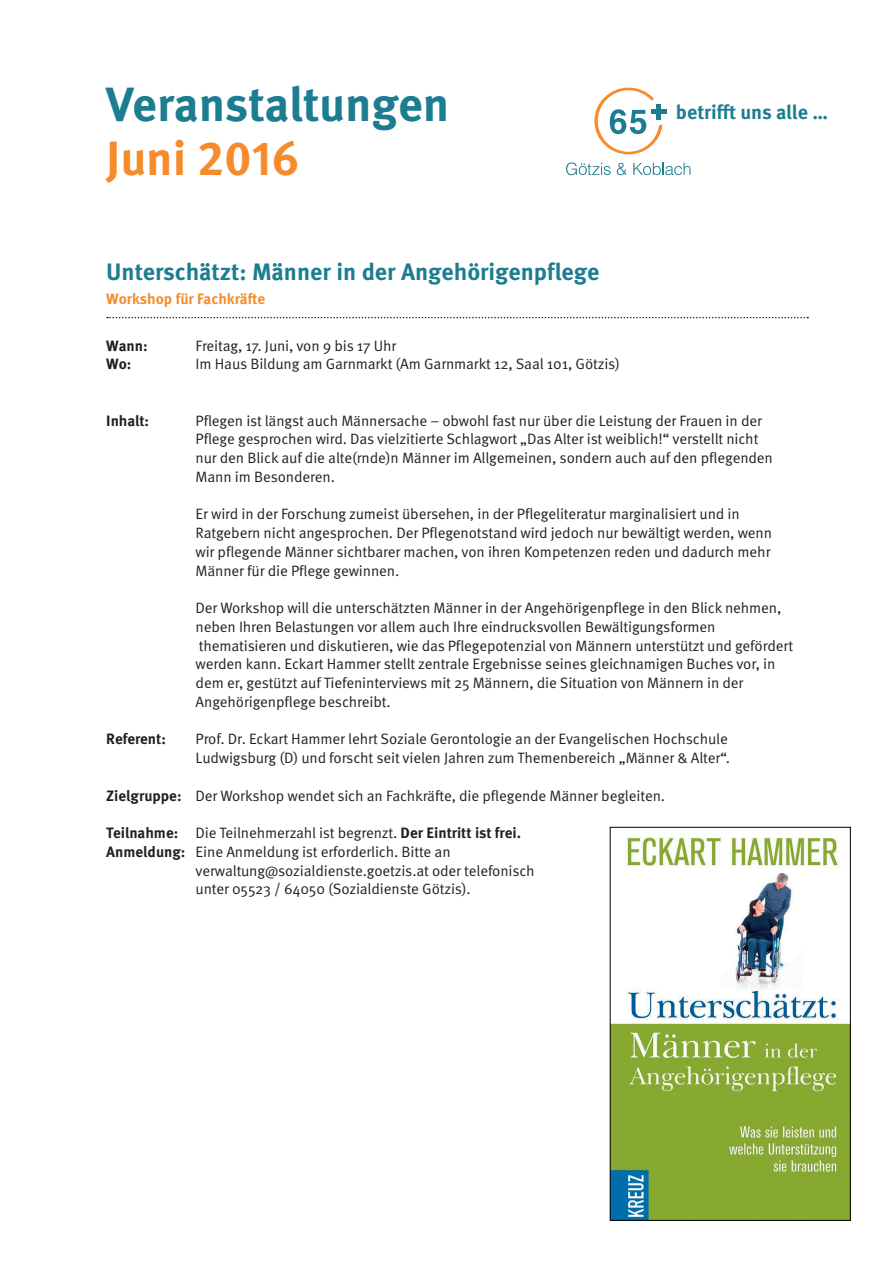
<style>
.page{position:relative;width:893px;height:1263px;background:#fff}
.page>*{position:absolute;margin:0;border:0;box-sizing:border-box;transform-origin:0 0}
.t1{font:700 48px "Meta OT";letter-spacing:-.01em;color:#1c7d91}
.t2{font:700 48px "Meta OT";color:#f68b2b}
.t3{font:700 23.7px "Meta OT";color:#1c7d91}
.t4{font:700 19.95px "Meta OT";letter-spacing:-.01em;color:#1c7d91}
.t5{font:15px/18.8px "Meta OT Norm";letter-spacing:-.01em;color:#231f20}
.t6{font:700 15px "Meta OT";color:#231f20}
.t7{font:700 15px "Meta OT";letter-spacing:-.005em;color:#f68b2b}
.s1{font-family:"Meta OT";font-weight:700}
.s2{font-family:"Meta OT Norm";font-weight:400}
</style>
<div class="page">
<svg style="left:107px;top:317px;width:701px;height:1px"></svg>
<svg style="left:594px;top:88px;width:68px;height:66px"></svg>
<hr style="left:651px;top:110px;width:16px;height:4px;background:#1c7d91">
<hr style="left:657px;top:104px;width:4px;height:16px;background:#1c7d91">
<svg style="left:566px;top:162px;width:45px;height:13px"></svg>
<svg style="left:617px;top:163px;width:10px;height:12px"></svg>
<svg style="left:633px;top:163px;width:57px;height:12px"></svg>
<img style="left:612px;top:837px;width:236px;height:381px">
<div style="left:610px;top:827px;width:240px;height:393px;border:1px solid #000"></div>
<h1 class="t1" style="left:106px;top:74px;width:345px">Veranstaltungen</h1>
<h1 class="t2" style="left:106px;top:128px;width:195px">Juni 2016</h1>
<h2 class="t3" style="left:106px;top:257px;width:494px">Unterschätzt: Männer in der Angehörigenpflege</h2>
<p class="t7" style="left:106px;top:289px;width:160px">Workshop für Fachkräfte</p>
<p class="t6" style="left:106px;top:336px;width:43px">Wann:</p>
<p class="t5" style="left:196px;top:336px;width:202px">Freitag, 17. Juni, von 9 bis 17 Uhr</p>
<p class="t6" style="left:106px;top:355px;width:27px">Wo:</p>
<p class="t5" style="left:196px;top:355px;width:426px">Im Haus Bildung am Garnmarkt (Am Garnmarkt 12, Saal 101, Götzis)</p>
<h3 class="t4" style="left:676px;top:100px;width:154px">betrifft uns alle …</h3>
<p class="t6" style="left:106px;top:411px;width:44px">Inhalt:</p>
<p class="t5" style="left:196px;top:411px;width:579px">Pflegen ist längst auch Männersache – obwohl fast nur über die Leistung der Frauen in der Pflege gesprochen wird. Das vielzitierte Schlagwort „Das Alter ist weiblich!“ verstellt nicht nur den Blick auf die alte(rnde)n Männer im Allgemeinen, sondern auch auf den pflegenden Mann im Besonderen.</p>
<p class="t5" style="left:196px;top:505px;width:578px">Er wird in der Forschung zumeist übersehen, in der Pflegeliteratur marginalisiert und in Ratgebern nicht angesprochen. Der Pflegenotstand wird jedoch nur bewältigt werden, wenn wir pflegende Männer sichtbarer machen, von ihren Kompetenzen reden und dadurch mehr Männer für die Pflege gewinnen.</p>
<p class="t5" style="left:196px;top:599px;width:599px">Der Workshop will die unterschätzten Männer in der Angehörigenpflege in den Blick nehmen, neben Ihren Belastungen vor allem auch Ihre eindrucksvollen Bewältigungsformen thematisieren und diskutieren, wie das Pflegepotenzial von Männern unterstützt und gefördert werden kann. Eckart Hammer stellt zentrale Ergebnisse seines gleichnamigen Buches vor, in dem er, gestützt auf Tiefeninterviews mit 25 Männern, die Situation von Männern in der Angehörigenpflege beschreibt.</p>
<p class="t6" style="left:106px;top:730px;width:61px">Referent:</p>
<p class="t5" style="left:196px;top:730px;width:536px">Prof. Dr. Eckart Hammer lehrt Soziale Gerontologie an der Evangelischen Hochschule<br>Ludwigsburg (D) und forscht seit vielen Jahren zum Themenbereich „Männer &amp; Alter“.</p>
<p class="t5" style="left:106px;top:786px;width:560px"><span class="s1">Zielgruppe:</span> Der Workshop wendet sich an Fachkräfte, die pflegende Männer begleiten.</p>
<p class="t6" style="left:106px;top:823px;width:416px">Teilnahme: <span class="s2">Die Teilnehmerzahl ist begrenzt.</span> Der Eintritt ist frei.</p>
<p class="t5" style="left:196px;top:842px;width:341px;text-indent:-89px"><span class="s1">Anmeldung:</span> Eine Anmeldung ist erforderlich. Bitte an verwaltung@sozialdienste.goetzis.at oder telefonisch unter 05523 / 64050 (Sozialdienste Götzis).</p>
</div>
